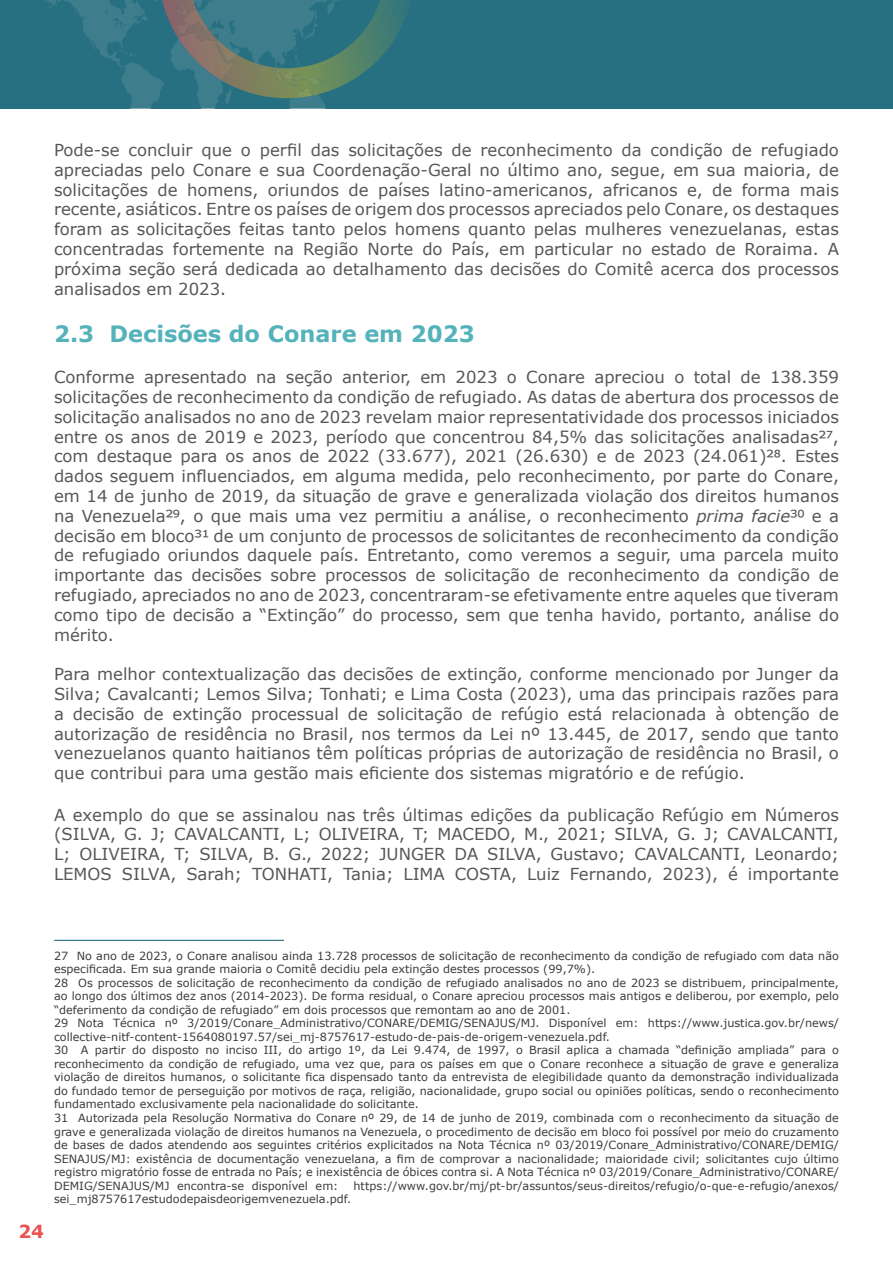
<style>
.page{position:relative;width:893px;height:1263px;background:#fff}
.page>*{position:absolute;margin:0;border:0;box-sizing:border-box;transform-origin:0 0}
.t1{font:700 22.5px "Verdana";color:#54b2ba}
.t2{font:700 18px "Verdana";color:#e95252}
.t3{font:16.5px/19.8px "Verdana";color:#575756;text-align:justify}
.t4{font:11.25px/13.5px "Verdana";color:#3c3c3b}
.s1{font-style:italic}
</style>
<div class="page">
<div style="left:0;top:0;width:893px;height:108px;background:#267082"></div>
<svg style="left:43px;top:0;width:337px;height:109px"></svg>
<hr style="left:54px;top:940px;width:230px;height:1px;background:#277082">
<p class="t3" style="left:54px;top:140px;width:786px">Pode-se concluir que o perfil das solicitações de reconhecimento da condição de refugiado apreciadas pelo Conare e sua Coordenação-Geral no último ano, segue, em sua maioria, de solicitações de homens, oriundos de países latino-americanos, africanos e, de forma mais recente, asiáticos. Entre os países de origem dos processos apreciados pelo Conare, os destaques foram as solicitações feitas tanto pelos homens quanto pelas mulheres venezuelanas, estas concentradas fortemente na Região Norte do País, em particular no estado de Roraima. A próxima seção será dedicada ao detalhamento das decisões do Comitê acerca dos processos analisados em 2023.</p>
<h1 class="t1" style="left:54px;top:318px;width:422px">2.3 Decisões do Conare em 2023</h1>
<p class="t3" style="left:54px;top:367px;width:786px">Conforme apresentado na seção anterior, em 2023 o Conare apreciou o total de 138.359 solicitações de reconhecimento da condição de refugiado. As datas de abertura dos processos de solicitação analisados no ano de 2023 revelam maior representatividade dos processos iniciados entre os anos de 2019 e 2023, período que concentrou 84,5% das solicitações analisadas27, com destaque para os anos de 2022 (33.677), 2021 (26.630) e de 2023 (24.061)28. Estes dados seguem influenciados, em alguma medida, pelo reconhecimento, por parte do Conare, em 14 de junho de 2019, da situação de grave e generalizada violação dos direitos humanos na Venezuela29, o que mais uma vez permitiu a análise, o reconhecimento <span class="s1">prima facie</span>30 e a decisão em bloco31 de um conjunto de processos de solicitantes de reconhecimento da condição de refugiado oriundos daquele país. Entretanto, como veremos a seguir, uma parcela muito importante das decisões sobre processos de solicitação de reconhecimento da condição de refugiado, apreciados no ano de 2023, concentraram-se efetivamente entre aqueles que tiveram como tipo de decisão a “Extinção” do processo, sem que tenha havido, portanto, análise do mérito.</p>
<p class="t3" style="left:54px;top:664px;width:786px">Para melhor contextualização das decisões de extinção, conforme mencionado por Junger da Silva; Cavalcanti; Lemos Silva; Tonhati; e Lima Costa (2023), uma das principais razões para a decisão de extinção processual de solicitação de refúgio está relacionada à obtenção de autorização de residência no Brasil, nos termos da Lei nº 13.445, de 2017, sendo que tanto venezuelanos quanto haitianos têm políticas próprias de autorização de residência no Brasil, o que contribui para uma gestão mais eficiente dos sistemas migratório e de refúgio.</p>
<p class="t3" style="left:54px;top:804px;width:786px">A exemplo do que se assinalou nas três últimas edições da publicação Refúgio em Números (SILVA, G. J; CAVALCANTI, L; OLIVEIRA, T; MACEDO, M., 2021; SILVA, G. J; CAVALCANTI, L; OLIVEIRA, T; SILVA, B. G., 2022; JUNGER DA SILVA, Gustavo; CAVALCANTI, Leonardo; LEMOS SILVA, Sarah; TONHATI, Tania; LIMA COSTA, Luiz Fernando, 2023), é importante</p>
<p class="t2" style="left:18px;top:1219px;width:27px">24</p>
<p class="t4" style="left:54px;top:949px;width:786px">27 No ano de 2023, o Conare analisou ainda 13.728 processos de solicitação de reconhecimento da condição de refugiado com data não especificada. Em sua grande maioria o Comitê decidiu pela extinção destes processos (99,7%).<br>28 Os processos de solicitação de reconhecimento da condição de refugiado analisados no ano de 2023 se distribuem, principalmente, ao longo dos últimos dez anos (2014-2023). De forma residual, o Conare apreciou processos mais antigos e deliberou, por exemplo, pelo “deferimento da condição de refugiado” em dois processos que remontam ao ano de 2001.<br>29 Nota Técnica nº 3/2019/Conare_Administrativo/CONARE/DEMIG/SENAJUS/MJ. Disponível em: https://www.justica.gov.br/news/ collective-nitf-content-1564080197.57/sei_mj-8757617-estudo-de-pais-de-origem-venezuela.pdf.<br>30 A partir do disposto no inciso III, do artigo 1º, da Lei 9.474, de 1997, o Brasil aplica a chamada “definição ampliada” para o reconhecimento da condição de refugiado, uma vez que, para os países em que o Conare reconhece a situação de grave e generaliza violação de direitos humanos, o solicitante fica dispensado tanto da entrevista de elegibilidade quanto da demonstração individualizada do fundado temor de perseguição por motivos de raça, religião, nacionalidade, grupo social ou opiniões políticas, sendo o reconhecimento fundamentado exclusivamente pela nacionalidade do solicitante.<br>31 Autorizada pela Resolução Normativa do Conare nº 29, de 14 de junho de 2019, combinada com o reconhecimento da situação de grave e generalizada violação de direitos humanos na Venezuela, o procedimento de decisão em bloco foi possível por meio do cruzamento de bases de dados atendendo aos seguintes critérios explicitados na Nota Técnica nº 03/2019/Conare_Administrativo/CONARE/DEMIG/ SENAJUS/MJ: existência de documentação venezuelana, a fim de comprovar a nacionalidade; maioridade civil; solicitantes cujo último registro migratório fosse de entrada no País; e inexistência de óbices contra si. A Nota Técnica nº 03/2019/Conare_Administrativo/CONARE/ DEMIG/SENAJUS/MJ encontra-se disponível em:</p>
<p class="t4" style="left:353px;top:1178px;width:487px">https://www.gov.br/mj/pt-br/assuntos/seus-direitos/refugio/o-que-e-refugio/anexos/</p>
<p class="t4" style="left:54px;top:1192px;width:299px">sei_mj8757617estudodepaisdeorigemvenezuela.pdf.</p>
</div>
